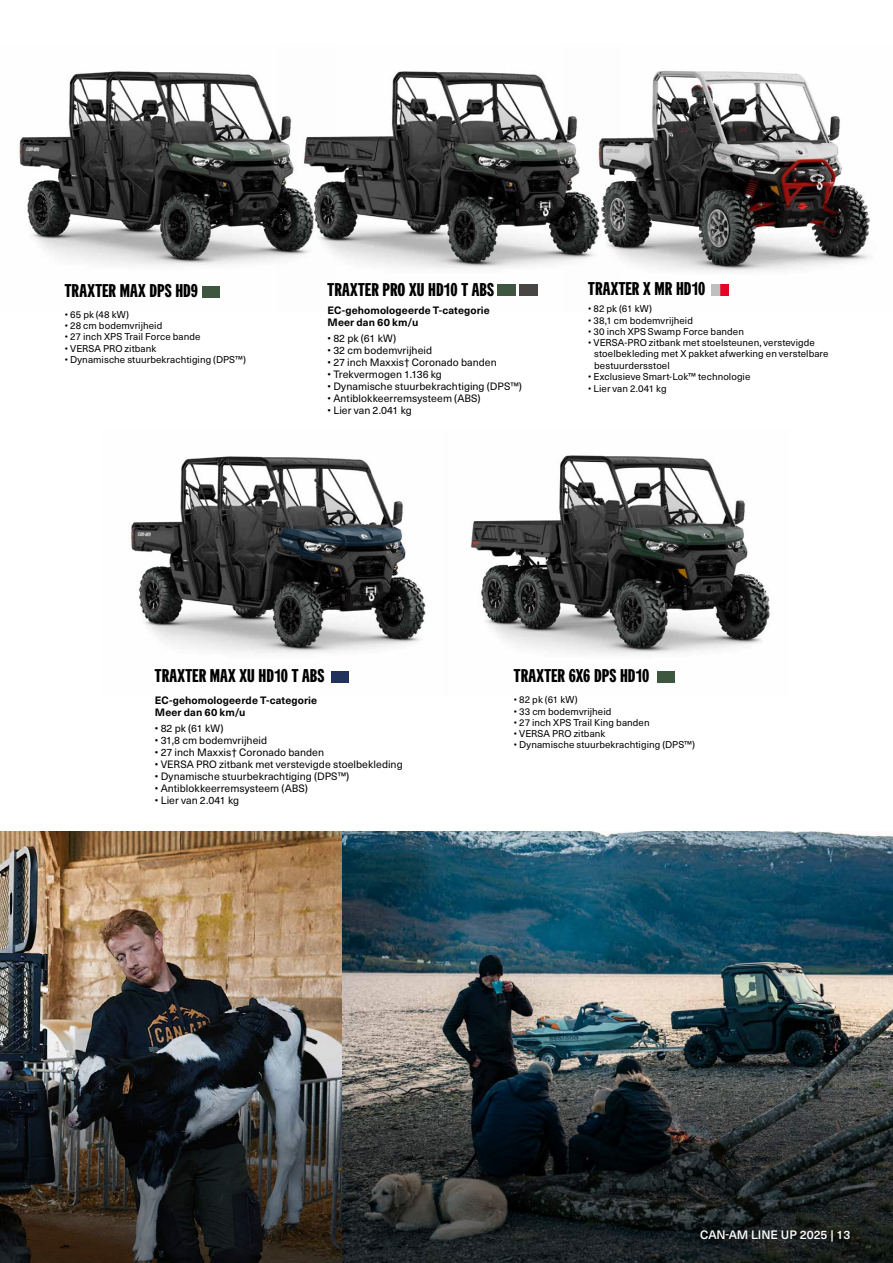
<style>
.page{position:relative;width:893px;height:1263px;background:#fff}
.page>*{position:absolute;margin:0;border:0;box-sizing:border-box;transform-origin:0 0}
.t1{font:700 18px "Can Am Gothic";letter-spacing:.005em;color:#000}
.t2{font:500 12px "Neue Haas Unica W1 G";color:#fff}
.t3{font:10.5px "Neue Haas Unica W1 G";letter-spacing:.005em;color:#000}
.t4{font:700 10.5px/12px "Neue Haas Unica W1 G";letter-spacing:.005em;color:#000}
.t5{font:9.75px/11.2px "Neue Haas Unica W1 G";letter-spacing:.005em;color:#000}
</style>
<div class="page">
<img style="left:0;top:831px;width:342px;height:213px">
<img style="left:130px;top:456px;width:296px;height:227px">
<img style="left:19px;top:71px;width:258px;height:227px">
<img style="left:277px;top:71px;width:286px;height:225px">
<img style="left:470px;top:455px;width:300px;height:228px">
<img style="left:563px;top:70px;width:307px;height:226px">
<img style="left:342px;top:831px;width:551px;height:213px">
<svg style="left:0;top:1044px;width:893px;height:219px;background:#2e3232"></svg>
<img style="left:498px;top:285px;width:18px;height:11px">
<img style="left:520px;top:285px;width:17px;height:11px">
<img style="left:711px;top:284px;width:18px;height:11px">
<img style="left:657px;top:671px;width:18px;height:11px">
<img style="left:331px;top:671px;width:18px;height:11px">
<img style="left:202px;top:286px;width:18px;height:11px">
<h1 class="t1" style="left:65px;top:279px;width:135px">TRAXTER MAX DPS HD9</h1>
<p class="t5" style="left:65px;top:308px;width:66px">• 65 pk (48 kW)</p>
<p class="t5" style="left:65px;top:320px;width:99px">• 28 cm bodemvrijheid</p>
<p class="t5" style="left:65px;top:331px;width:137px">• 27 inch XPS Trail Force bande</p>
<p class="t5" style="left:65px;top:342px;width:93px">• VERSA PRO zitbank</p>
<p class="t5" style="left:65px;top:353px;width:183px">• Dynamische stuurbekrachtiging (DPS™)</p>
<h1 class="t1" style="left:328px;top:277px;width:168px">TRAXTER PRO XU HD10 T ABS</h1>
<p class="t4" style="left:328px;top:303px;width:164px">EC-gehomologeerde T-categorie<br>Meer dan 60 km/u</p>
<p class="t3" style="left:328px;top:330px;width:70px">• 82 pk (61 kW)</p>
<p class="t3" style="left:328px;top:342px;width:106px">• 32 cm bodemvrijheid</p>
<p class="t3" style="left:328px;top:354px;width:171px">• 27 inch Maxxis† Coronado banden</p>
<p class="t3" style="left:328px;top:366px;width:116px">• Trekvermogen 1.136 kg</p>
<p class="t3" style="left:328px;top:378px;width:196px">• Dynamische stuurbekrachtiging (DPS™)</p>
<p class="t3" style="left:328px;top:390px;width:154px">• Antiblokkeerremsysteem (ABS)</p>
<p class="t3" style="left:328px;top:402px;width:86px">• Lier van 2.041 kg</p>
<h1 class="t1" style="left:588px;top:277px;width:119px">TRAXTER X MR HD10</h1>
<p class="t5" style="left:588px;top:303px;width:65px">• 82 pk (61 kW)</p>
<p class="t5" style="left:588px;top:314px;width:106px">• 38,1 cm bodemvrijheid</p>
<p class="t5" style="left:588px;top:325px;width:157px">• 30 inch XPS Swamp Force banden</p>
<p class="t5" style="left:594px;top:336px;width:236px;text-indent:-6px">• VERSA-PRO zitbank met stoelsteunen, verstevigde stoelbekleding met X pakket afwerking en verstelbare bestuurdersstoel</p>
<p class="t5" style="left:588px;top:370px;width:164px">• Exclusieve Smart-Lok™ technologie</p>
<p class="t5" style="left:588px;top:382px;width:80px">• Lier van 2.041 kg</p>
<h1 class="t1" style="left:155px;top:664px;width:171px">TRAXTER MAX XU HD10 T ABS</h1>
<p class="t4" style="left:155px;top:693px;width:164px">EC-gehomologeerde T-categorie<br>Meer dan 60 km/u</p>
<p class="t3" style="left:155px;top:721px;width:70px">• 82 pk (61 kW)</p>
<p class="t3" style="left:155px;top:733px;width:114px">• 31,8 cm bodemvrijheid</p>
<p class="t3" style="left:155px;top:745px;width:171px">• 27 inch Maxxis† Coronado banden</p>
<p class="t3" style="left:155px;top:757px;width:249px">• VERSA PRO zitbank met verstevigde stoelbekleding</p>
<p class="t3" style="left:155px;top:769px;width:196px">• Dynamische stuurbekrachtiging (DPS™)</p>
<p class="t3" style="left:155px;top:781px;width:154px">• Antiblokkeerremsysteem (ABS)</p>
<p class="t3" style="left:155px;top:793px;width:86px">• Lier van 2.041 kg</p>
<h1 class="t1" style="left:514px;top:664px;width:137px">TRAXTER 6X6 DPS HD10</h1>
<p class="t5" style="left:514px;top:694px;width:65px">• 82 pk (61 kW)</p>
<p class="t5" style="left:514px;top:705px;width:99px">• 33 cm bodemvrijheid</p>
<p class="t5" style="left:514px;top:716px;width:137px">• 27 inch XPS Trail King banden</p>
<p class="t5" style="left:514px;top:727px;width:93px">• VERSA PRO zitbank</p>
<p class="t5" style="left:514px;top:739px;width:183px">• Dynamische stuurbekrachtiging (DPS™)</p>
<p class="t2" style="left:700px;top:1226px;width:152px">CAN-AM LINE UP 2025 | 13</p>
</div>
